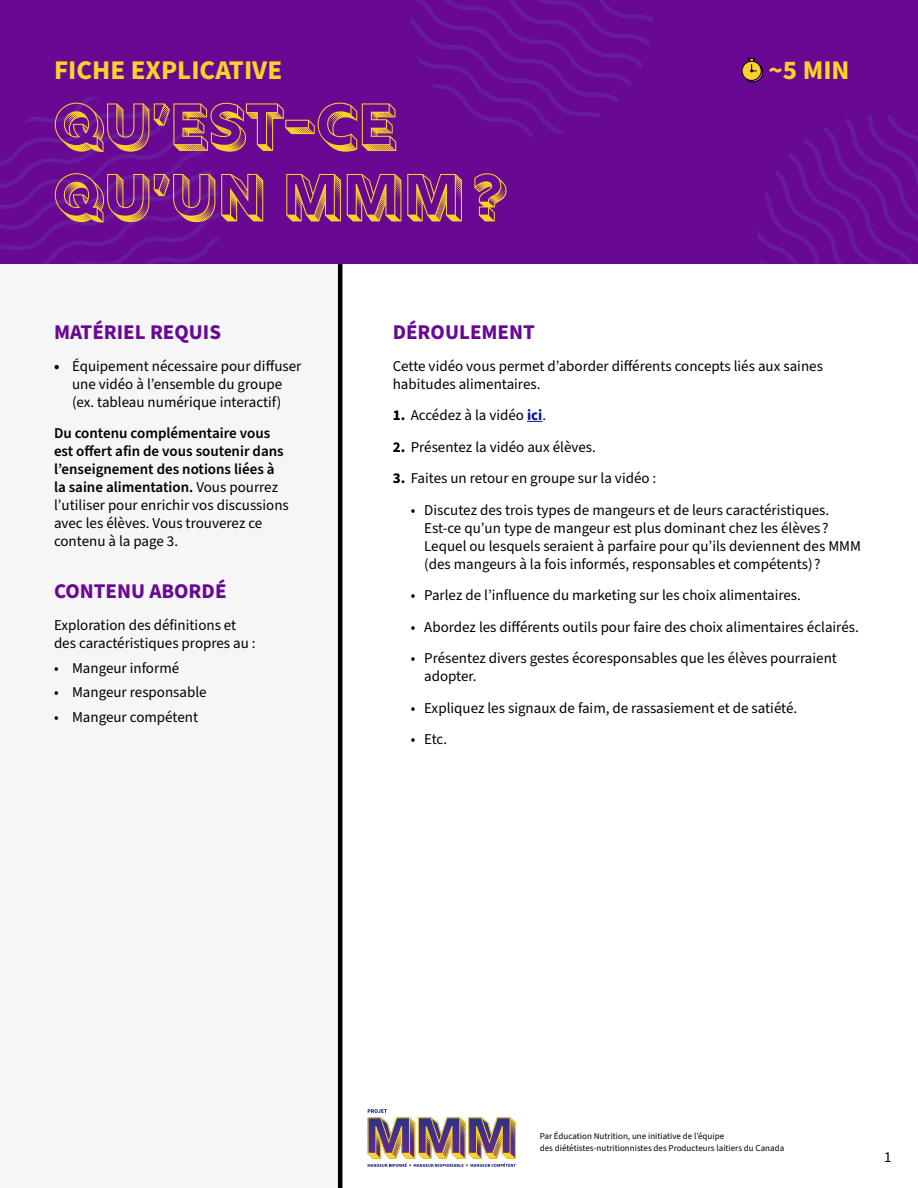
<style>
.page{position:relative;width:918px;height:1188px;background:#fff}
.page>*{position:absolute;margin:0;border:0;box-sizing:border-box;transform-origin:0 0}
.t1{font:64.5px/70.5px "Rig Bold Halftone";color:#fad22a}
.t2{font:700 27px "Source Sans Pro";color:#fad22a}
.t3{font:700 21px "Source Sans Pro";color:#680893}
.t4{font:15px/18px "Source Sans Pro";color:#000}
.t5{font:600 15px/18px "Source Sans Pro";color:#000}
.t6{font:9px/12px "Source Sans Pro";color:#000}
.s1{font-weight:900}
.s2{font-weight:400}
.s3{font-weight:700}
.s4{font-weight:700;color:#081893}
</style>
<div class="page">
<svg style="left:337px;top:264px;width:5px;height:924px;background:#2e2e2e"></svg>
<div style="left:0;top:0;width:918px;height:264px;background:#680893"></div>
<svg style="left:410px;top:0;width:243px;height:137px"></svg>
<svg style="left:0;top:97px;width:221px;height:167px"></svg>
<svg style="left:758px;top:115px;width:160px;height:149px"></svg>
<svg style="left:742px;top:58px;width:21px;height:24px"></svg>
<svg style="left:368px;top:1109px;width:148px;height:58px"></svg>
<svg style="left:527px;top:421px;width:16px;height:1px"></svg>
<h2 class="t2" style="left:54px;top:52px;width:230px">FICHE EXPLICATIVE</h2>
<h1 class="t1" style="left:54px;top:94px;width:456px">QU’EST-CE<br>QU’UN MMM?</h1>
<h2 class="t2" style="left:769px;top:52px;width:83px">~5 MIN</h2>
<h3 class="t3" style="left:54px;top:318px;width:169px">MATÉRIEL REQUIS</h3>
<p class="t4" style="left:54px;top:357px;width:249px;text-align:center"><span class="s1">•</span> Équipement nécessaire pour diffuser une vidéo à l’ensemble du groupe<br>(ex. tableau numérique interactif)</p>
<p class="t5" style="left:54px;top:425px;width:236px">Du contenu complémentaire vous est offert afin de vous soutenir dans l’enseignement des notions liées à la saine alimentation. <span class="s2">Vous pourrez l’utiliser pour enrichir vos discussions avec les élèves. Vous trouverez ce contenu à la page 3.</span></p>
<h3 class="t3" style="left:54px;top:577px;width:174px">CONTENU ABORDÉ</h3>
<p class="t4" style="left:54px;top:616px;width:203px">Exploration des définitions et des caractéristiques propres au :</p>
<p class="t4" style="left:54px;top:659px;width:127px">• Mangeur informé</p>
<p class="t4" style="left:54px;top:684px;width:154px">• Mangeur responsable</p>
<p class="t4" style="left:54px;top:709px;width:146px">• Mangeur compétent</p>
<h3 class="t3" style="left:393px;top:318px;width:144px">DÉROULEMENT</h3>
<p class="t4" style="left:393px;top:357px;width:432px">Cette vidéo vous permet d’aborder différents concepts liés aux saines habitudes alimentaires.</p>
<p class="t4" style="left:393px;top:407px;width:155px"><span class="s3">1.</span> Accédez à la vidéo <span class="s4">ici</span>.</p>
<p class="t4" style="left:393px;top:438px;width:205px"><span class="s3">2.</span> Présentez la vidéo aux élèves.</p>
<p class="t4" style="left:393px;top:470px;width:265px"><span class="s3">3.</span> Faites un retour en groupe sur la vidéo :</p>
<p class="t4" style="left:424px;top:501px;width:438px;text-indent:-14px">• Discutez des trois types de mangeurs et de leurs caractéristiques.<br>Est-ce qu’un type de mangeur est plus dominant chez les élèves ?<br>Lequel ou lesquels seraient à parfaire pour qu’ils deviennent des MMM (des mangeurs à la fois informés, responsables et compétents) ?</p>
<p class="t4" style="left:411px;top:587px;width:392px">• Parlez de l’influence du marketing sur les choix alimentaires.</p>
<p class="t4" style="left:411px;top:618px;width:450px">• Abordez les différents outils pour faire des choix alimentaires éclairés.</p>
<p class="t4" style="left:424px;top:650px;width:414px;text-indent:-14px">• Présentez divers gestes écoresponsables que les élèves pourraient adopter.</p>
<p class="t4" style="left:411px;top:699px;width:388px">• Expliquez les signaux de faim, de rassasiement et de satiété.</p>
<p class="t4" style="left:411px;top:731px;width:38px">• Etc.</p>
<p class="t6" style="left:540px;top:1130px;width:246px">Par Éducation Nutrition, une initiative de l’équipe<br>des diététistes-nutritionnistes des Producteurs laitiers du Canada</p>
<p class="t4" style="left:884px;top:1148px;width:9px">1</p>
</div>
